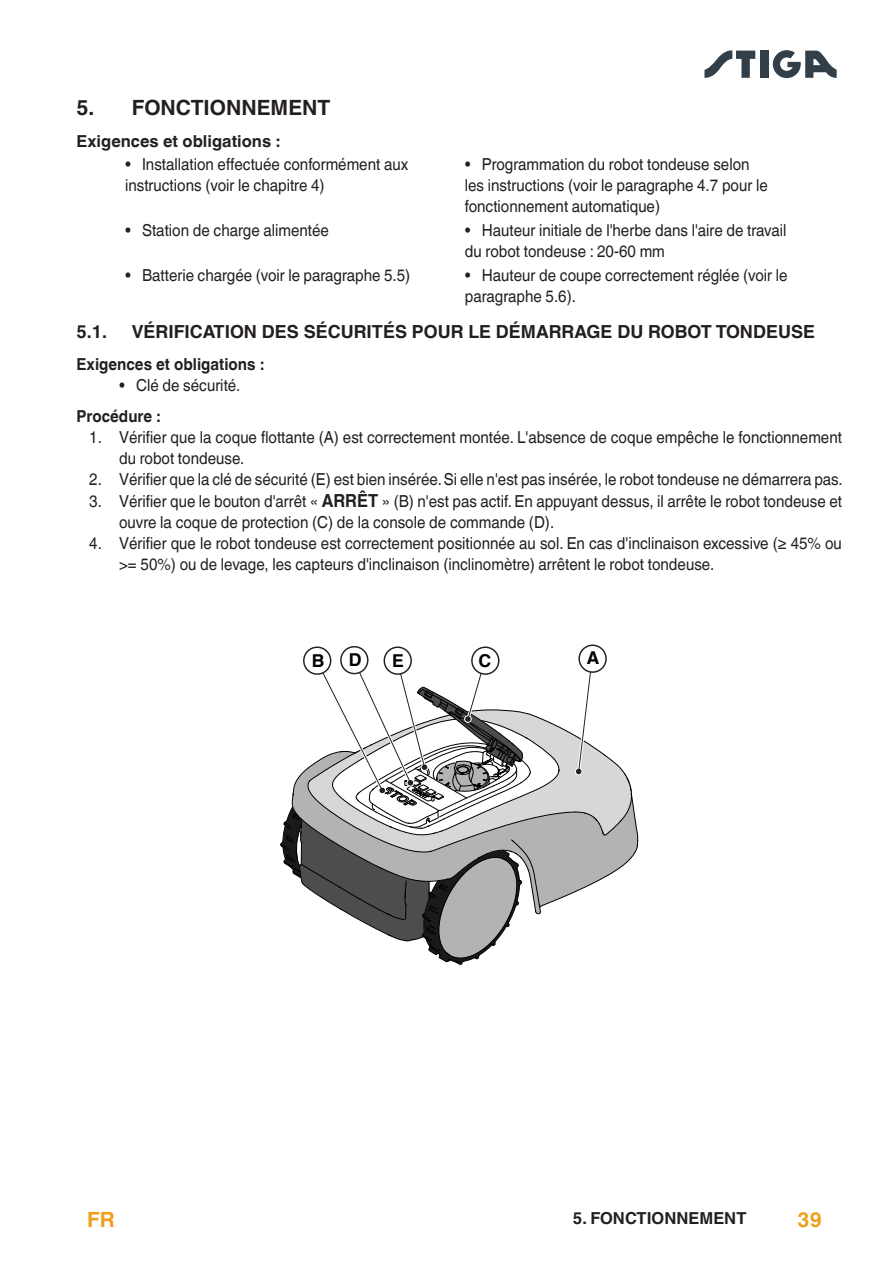
<style>
.page{position:relative;width:893px;height:1263px;background:#fff}
.page>*{position:absolute;margin:0;border:0;box-sizing:border-box;transform-origin:0 0}
.t1{font:700 21px "Helvetica World";color:#231f20}
.t2{font:700 21px "Helvetica World";color:#eea11d}
.t3{font:700 18px "Helvetica World";color:#231f20}
.t4{font:700 17.7px "Helvetica World";color:#000}
.t5{font:16.5px/21px "Helvetica World";color:#231f20;scale:.92 1}
.Testo_normale{font:700 16.5px "Helvetica World";color:#231f20;scale:.92 1}
.Testo_normale_-_CBOLD{font:700 16.5px "Helvetica World";color:#231f20}
.Testo_normale-2{font:700 16.5px "Helvetica World";color:#231f20}
.s1{font-weight:700;font-size:18px}
</style>
<div class="page">
<div style="left:760px;top:51px;width:8px;height:27px;background:#323e48"></div>
<svg style="left:704px;top:50px;width:51px;height:28px"></svg>
<svg style="left:773px;top:50px;width:64px;height:28px"></svg>
<svg style="left:579px;top:645px;width:27px;height:27px"></svg>
<div style="left:578px;top:644px;width:29px;height:29px;border:1px solid #28201e;border-radius:50%"></div>
<svg style="left:341px;top:647px;width:27px;height:27px"></svg>
<div style="left:340px;top:646px;width:28px;height:28px;border:1px solid #28201e;border-radius:50%"></div>
<svg style="left:384px;top:647px;width:27px;height:27px"></svg>
<div style="left:384px;top:646px;width:28px;height:29px;border:1px solid #28201e;border-radius:50%"></div>
<svg style="left:304px;top:647px;width:27px;height:27px"></svg>
<div style="left:303px;top:646px;width:28px;height:29px;border:1px solid #28201e;border-radius:50%"></div>
<svg style="left:280px;top:655px;width:358px;height:310px"></svg>
<div style="left:472px;top:647px;width:27px;height:27px;background:#fff;border-radius:50%"></div>
<div style="left:471px;top:646px;width:28px;height:29px;border:1px solid #28201e;border-radius:50%"></div>
<p class="t1" style="left:77px;top:95px;width:255px">5. FONCTIONNEMENT</p>
<p class="Testo_normale_-_CBOLD" style="left:77px;top:131px;width:205px">Exigences et obligations :</p>
<p class="t5" style="left:125px;top:154px;width:309px">• Installation effectuée conformément aux instructions (voir le chapitre 4)</p>
<p class="t5" style="left:465px;top:154px;width:331px">• Programmation du robot tondeuse selon les instructions (voir le paragraphe 4.7 pour le fonctionnement automatique)</p>
<p class="t5" style="left:125px;top:220px;width:223px">• Station de charge alimentée</p>
<p class="t5" style="left:465px;top:220px;width:351px">• Hauteur initiale de l'herbe dans l'aire de travail du robot tondeuse : 20-60 mm</p>
<p class="t5" style="left:125px;top:265px;width:312px">• Batterie chargée (voir le paragraphe 5.5)</p>
<p class="t5" style="left:465px;top:265px;width:352px">• Hauteur de coupe correctement réglée (voir le paragraphe 5.6).</p>
<p class="t3" style="left:77px;top:321px;width:32px">5.1.</p>
<p class="t3" style="left:132px;top:321px;width:685px">VÉRIFICATION DES SÉCURITÉS POUR LE DÉMARRAGE DU ROBOT TONDEUSE</p>
<p class="Testo_normale" style="left:77px;top:354px;width:205px">Exigences et obligations :</p>
<p class="t5" style="left:119px;top:374px;width:133px">• Clé de sécurité.</p>
<p class="Testo_normale" style="left:77px;top:407px;width:93px">Procédure :</p>
<p class="t5" style="left:119px;top:427px;width:787px;text-indent:-30px">1. Vérifier que la coque flottante (A) est correctement montée. L'absence de coque empêche le fonctionnement du robot tondeuse.</p>
<p class="t5" style="left:89px;top:469px;width:821px">2. Vérifier que la clé de sécurité (E) est bien insérée. Si elle n'est pas insérée, le robot tondeuse ne démarrera pas.</p>
<p class="t5" style="left:119px;top:490px;width:787px;text-indent:-30px">3. Vérifier que le bouton d'arrêt « <span class="s1">ARRÊT</span> » (B) n'est pas actif. En appuyant dessus, il arrête le robot tondeuse et ouvre la coque de protection (C) de la console de commande (D).</p>
<p class="t5" style="left:119px;top:532px;width:787px;text-indent:-30px">4. Vérifier que le robot tondeuse est correctement positionnée au sol. En cas d'inclinaison excessive (≥ 45% ou &gt;= 50%) ou de levage, les capteurs d'inclinaison (inclinomètre) arrêtent le robot tondeuse.</p>
<p class="t4" style="left:312px;top:650px;width:14px">B</p>
<p class="t4" style="left:349px;top:650px;width:14px">D</p>
<p class="t4" style="left:392px;top:650px;width:13px">E</p>
<p class="t4" style="left:478px;top:650px;width:14px">C</p>
<p class="t4" style="left:587px;top:647px;width:14px">A</p>
<p class="t2" style="left:87px;top:1208px;width:29px">FR</p>
<p class="Testo_normale-2" style="left:573px;top:1209px;width:40px">5. Fonctionnement</p>
<p class="t2" style="left:798px;top:1208px;width:26px">39</p>
</div>
